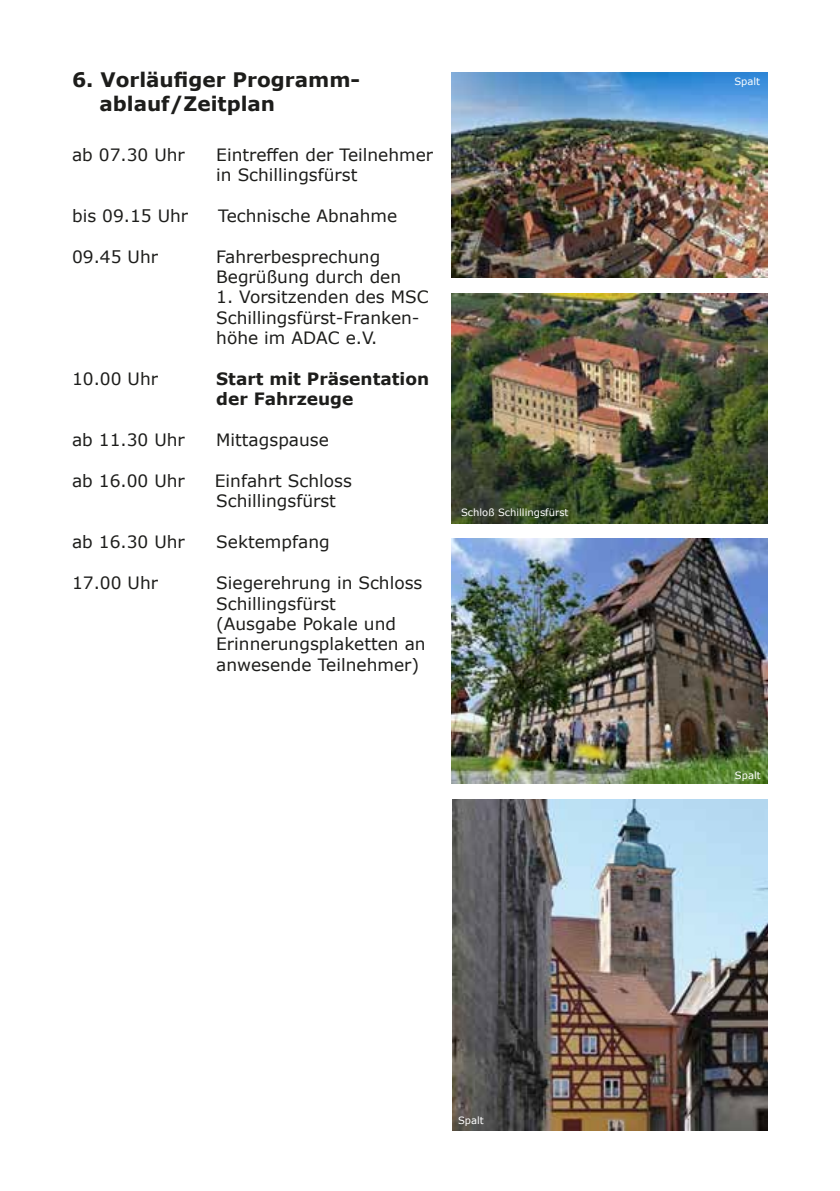
<style>
.page{position:relative;width:840px;height:1191px;background:#fff}
.page>*{position:absolute;margin:0;border:0;box-sizing:border-box;transform-origin:0 0}
.t1{font:700 20px/24px "Verdana";color:#1d1d1b}
.t2{font:17px/20.4px "Verdana";color:#1d1d1b}
.t3{font:700 17px/20.4px "Verdana";color:#1d1d1b}
.t4{font:10px "Verdana";color:#fff}
</style>
<div class="page">
<img style="left:451px;top:72px;width:316px;height:206px">
<img style="left:451px;top:293px;width:316px;height:231px">
<img style="left:452px;top:799px;width:315px;height:331px">
<img style="left:451px;top:539px;width:316px;height:244px">
<p class="t1" style="left:99px;top:68px;width:262px;text-indent:-27px">6. Vorläufiger Programm&shy;ablauf/Zeitplan</p>
<p class="t2" style="left:72px;top:144px;width:114px">ab 07.30 Uhr</p>
<p class="t2" style="left:216px;top:144px;width:218px">Eintreffen der Teilnehmer in Schillingsfürst</p>
<p class="t2" style="left:72px;top:205px;width:117px">bis 09.15 Uhr</p>
<p class="t2" style="left:218px;top:205px;width:180px">Technische Abnahme</p>
<p class="t2" style="left:72px;top:246px;width:87px">09.45 Uhr</p>
<p class="t2" style="left:216px;top:246px;width:186px">Fahrerbesprechung<br>Begrüßung durch den</p>
<p class="t2" style="left:216px;top:287px;width:214px">1. Vorsitzenden des MSC<br>Schillingsfürst-Franken&shy;höhe im ADAC e.V.</p>
<p class="t2" style="left:72px;top:368px;width:87px">10.00 Uhr</p>
<p class="t3" style="left:216px;top:368px;width:214px">Start mit Präsentation der Fahrzeuge</p>
<p class="t2" style="left:72px;top:430px;width:114px">ab 11.30 Uhr</p>
<p class="t2" style="left:216px;top:430px;width:114px">Mittagspause</p>
<p class="t2" style="left:72px;top:470px;width:114px">ab 16.00 Uhr</p>
<p class="t2" style="left:215px;top:470px;width:139px">Einfahrt Schloss<br>Schillingsfürst</p>
<p class="t2" style="left:72px;top:532px;width:114px">ab 16.30 Uhr</p>
<p class="t2" style="left:216px;top:532px;width:115px">Sektempfang</p>
<p class="t2" style="left:72px;top:572px;width:87px">17.00 Uhr</p>
<p class="t2" style="left:216px;top:572px;width:211px">Siegerehrung in Schloss<br>Schillingsfürst<br>(Ausgabe Pokale und<br>Erinnerungsplaketten an anwesende Teilnehmer)</p>
<p class="t4" style="left:461px;top:505px;width:109px">Schloß Schillingsfürst</p>
<p class="t4" style="left:458px;top:1113px;width:27px">Spalt</p>
<p class="t4" style="left:734px;top:75px;width:27px">Spalt</p>
<p class="t4" style="left:734px;top:768px;width:27px">Spalt</p>
</div>
